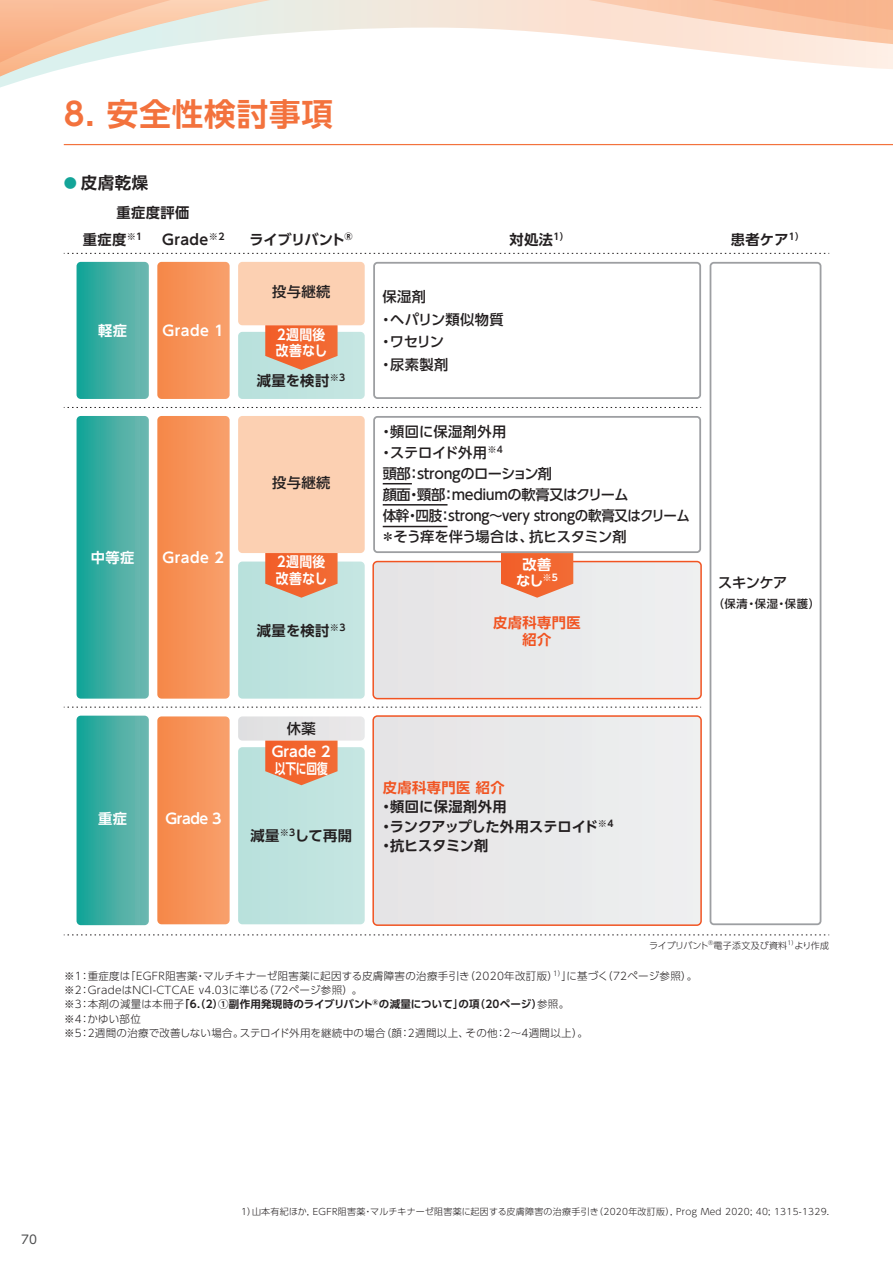
<style>
.page{position:relative;width:893px;height:1263px;background:#fff}
.page>*{position:absolute;margin:0;border:0;box-sizing:border-box;transform-origin:0 0}
.t1{font:700 31.5px "UD Shin Go Pr 6 N De";letter-spacing:.03em;color:#f3723d}
.t2{font:700 16.5px "UD Shin Go Pr 6 N De";color:#231f20}
.t3{font:500 14.25px/21px "UD Shin Go Pr 6 N";letter-spacing:-.025em;color:#231f20}
.t4{font:700 14.25px "UD Shin Go Pr 6 N De";letter-spacing:.015em;color:#231f20}
.t5{font:700 14.25px/19.5px "UD Shin Go Pr 6 N De";letter-spacing:-.005em;color:#231f20}
.t6{font:700 14.25px/16.5px "UD Shin Go Pr 6 N De";letter-spacing:.03em;color:#fff;text-align:center}
.t7{font:500 14.25px/22.5px "UD Shin Go Pr 6 N";letter-spacing:.03em;color:#231f20}
.t8{font:700 14.25px/17.1px "UD Shin Go Pr 6 N De";letter-spacing:.03em;color:#f15422;text-align:center}
.t9{font:700 14.25px/16.5px "UD Shin Go Pr 6 N De";letter-spacing:.03em;color:#fff;scale:.9 1}
.t10{font:700 14.25px/16.5px "UD Shin Go Pr 6 N De";color:#fff}
.t11{font:700 14.25px "UD Shin Go Pr 6 N De";letter-spacing:-.035em;color:#231f20}
.t12{font:12px "UD Shin Go Pr 6 N";color:#4b4c4d}
.t13{font:500 11.25px "UD Shin Go Pr 6 N";color:#231f20}
.t14{font:300 10.5px/14.2px "UD Shin Go Pr 6 N";letter-spacing:.03em;color:#231f20}
.t15{font:700 10.5px "UD Shin Go Pr 6 N De";letter-spacing:.02em;color:#231f20}
.t16{font:300 9px "UD Shin Go Pr 6 N";letter-spacing:.03em;color:#231f20}
.t17{font:300 9px "UD Shin Go Pr 6 N";color:#231f20}
.s1{font-size:13.2px;color:#13a498}
.s2{font-family:"UD Shin Go Pr 6 N";font-weight:300}
</style>
<div class="page">
<svg style="left:0;top:0;width:737px;height:146px"></svg>
<svg style="left:450px;top:0;width:443px;height:84px"></svg>
<hr style="left:64px;top:144px;width:829px;height:1px;background:#f3723d">
<svg style="left:710px;top:262px;width:111px;height:663px"></svg>
<svg style="left:373px;top:262px;width:328px;height:137px"></svg>
<svg style="left:77px;top:416px;width:72px;height:283px;background:#43aea4"></svg>
<svg style="left:77px;top:716px;width:72px;height:209px;background:#41ada3"></svg>
<svg style="left:157px;top:416px;width:73px;height:283px;background:#f6945b"></svg>
<svg style="left:77px;top:262px;width:72px;height:137px;background:#42aea3"></svg>
<svg style="left:157px;top:262px;width:73px;height:137px;background:#f6945b"></svg>
<div style="left:238px;top:262px;width:127px;height:63px;background:#fcd0b2;border-radius:4px"></div>
<div style="left:238px;top:416px;width:127px;height:137px;background:#fcd0b2;border-radius:4px"></div>
<div style="left:375px;top:598px;width:324px;height:98px;background:#e9e9ea"></div>
<div style="left:372px;top:561px;width:330px;height:138px;border:2px solid #f15422;border-radius:4px"></div>
<div style="left:375px;top:718px;width:324px;height:205px;background:#e9e9ea"></div>
<div style="left:372px;top:715px;width:330px;height:211px;border:2px solid #f15422;border-radius:4px"></div>
<svg style="left:64px;top:253px;width:765px;height:1px"></svg>
<svg style="left:64px;top:407px;width:637px;height:1px"></svg>
<svg style="left:64px;top:707px;width:637px;height:1px"></svg>
<svg style="left:373px;top:416px;width:328px;height:182px"></svg>
<hr style="left:383px;top:504px;width:64px;height:1px;background:#231f20">
<hr style="left:383px;top:526px;width:64px;height:1px;background:#231f20">
<svg style="left:64px;top:934px;width:765px;height:1px"></svg>
<svg style="left:238px;top:325px;width:127px;height:74px;background:#d0bfad"></svg>
<svg style="left:238px;top:553px;width:127px;height:146px;background:#c8d1c6"></svg>
<svg style="left:157px;top:716px;width:73px;height:208px;background:#f6945c"></svg>
<svg style="left:238px;top:716px;width:127px;height:208px;background:#c9d6ce"></svg>
<h1 class="t1" style="left:64px;top:89px;width:271px">8. 安全性検討事項</h1>
<h2 class="t2" style="left:64px;top:169px;width:86px"><span class="s1">●</span> 皮膚乾燥</h2>
<h3 class="t4" style="left:116px;top:201px;width:74px">重症度評価</h3>
<h3 class="t4" style="left:83px;top:228px;width:61px">重症度<sup>※1</sup></h3>
<h3 class="t4" style="left:162px;top:228px;width:64px">Grade<sup>※2</sup></h3>
<h3 class="t4" style="left:509px;top:228px;width:61px">対処法<sup>1）</sup></h3>
<h3 class="t4" style="left:731px;top:228px;width:75px">患者ケア<sup>1）</sup></h3>
<h3 class="t11" style="left:249px;top:228px;width:105px">ライブリバント<sup>®</sup></h3>
<h3 class="t6" style="left:98px;top:322px;width:30px">軽症</h3>
<h3 class="t6" style="left:163px;top:322px;width:63px">Grade 1</h3>
<h3 class="t3" style="left:272px;top:281px;width:60px">投与継続</h3>
<h3 class="t9" style="left:276px;top:326px;width:59px">2週間後改善なし</h3>
<h3 class="t7" style="left:379px;top:285px;width:126px">保湿剤<br>・ヘパリン類似物質・ワセリン<br>・尿素製剤</h3>
<h3 class="t4" style="left:257px;top:369px;width:90px">減量を検討<sup>※3</sup></h3>
<h3 class="t3" style="left:272px;top:472px;width:60px">投与継続</h3>
<h3 class="t3" style="left:379px;top:420px;width:312px">・頻回に保湿剤外用<br>・ステロイド外用<sup>※4<br></sup>頭部：strongのローション剤<br>顔面・頸部：mediumの軟膏又はクリーム<br>体幹・四肢：strong～very strongの軟膏又はクリーム＊そう痒を伴う場合は、抗ヒスタミン剤</h3>
<h3 class="t6" style="left:91px;top:549px;width:45px">中等症</h3>
<h3 class="t6" style="left:163px;top:549px;width:63px">Grade 2</h3>
<h3 class="t9" style="left:276px;top:553px;width:59px">2週間後改善なし</h3>
<h3 class="t6" style="left:516px;top:555px;width:43px">改善なし<sup>※5</sup></h3>
<h3 class="t3" style="left:718px;top:572px;width:71px">スキンケア</h3>
<p class="t13" style="left:713px;top:594px;width:109px">（保清・保湿・保護）</p>
<h3 class="t4" style="left:257px;top:618px;width:90px">減量を検討<sup>※3</sup></h3>
<h3 class="t8" style="left:493px;top:613px;width:89px">皮膚科専門医紹介</h3>
<h3 class="t3" style="left:287px;top:718px;width:30px">休薬</h3>
<h3 class="t10" style="left:272px;top:743px;width:60px">Grade 2以下に回復</h3>
<h3 class="t6" style="left:98px;top:810px;width:30px">重症</h3>
<h3 class="t6" style="left:166px;top:810px;width:58px">Grade 3</h3>
<h3 class="t4" style="left:250px;top:824px;width:103px">減量<sup>※3</sup>して再開</h3>
<h3 class="t8" style="left:383px;top:778px;width:124px">皮膚科専門医 紹介</h3>
<h3 class="t5" style="left:379px;top:796px;width:236px">・頻回に保湿剤外用<br>・ランクアップした外用ステロイド<sup>※4</sup>・抗ヒスタミン剤</h3>
<p class="t17" style="left:649px;top:938px;width:181px">ライブリバント<sup>®</sup>電子添文及び資料<sup>1）</sup>より作成</p>
<p class="t14" style="left:64px;top:968px;width:635px">※1：重症度は「EGFR阻害薬・マルチキナーゼ阻害薬に起因する皮膚障害の治療手引き（2020年改訂版）<sup>1）</sup>」に基づく（72ページ参照）。※2：GradeはNCI-CTCAE v4.03に準じる（72ページ参照）。</p>
<p class="t15" style="left:64px;top:996px;width:507px"><span class="s2">※3：本剤の減量は本冊子</span>「6.（2）①副作用発現時のライブリバント<sup>®</sup>の減量について」の項（20ページ）<span class="s2">参照。</span></p>
<p class="t14" style="left:64px;top:1011px;width:526px">※4：かゆい部位<br>※5：2週間の治療で改善しない場合。ステロイド外用を継続中の場合（顔：2週間以上、その他：2～4週間以上）。</p>
<p class="t12" style="left:21px;top:1229px;width:17px">70</p>
<p class="t16" style="left:241px;top:1204px;width:590px">1）山本有紀ほか, EGFR阻害薬・マルチキナーゼ阻害薬に起因する皮膚障害の治療手引き（2020年改訂版）, Prog Med 2020; 40; 1315-1329.</p>
</div>
